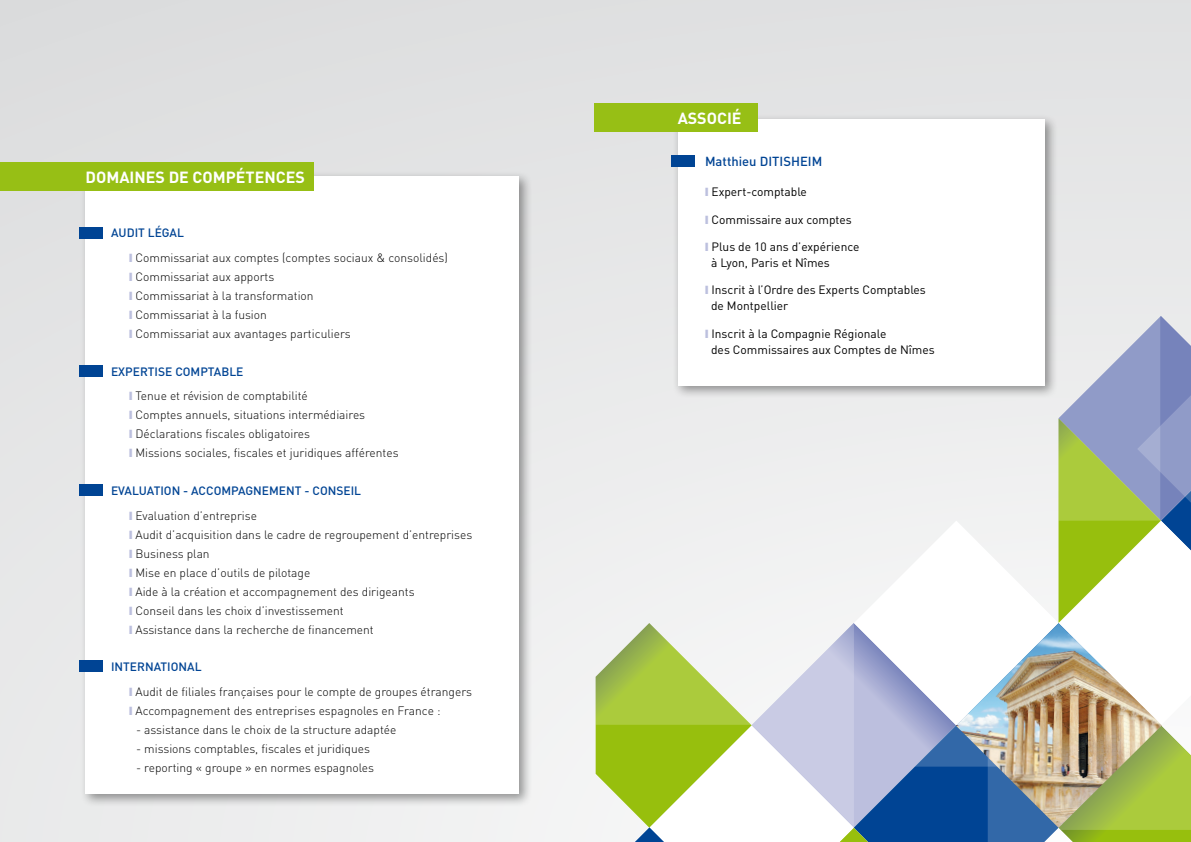
<style>
.page{position:relative;width:1191px;height:842px;background:#fff}
.page>*{position:absolute;margin:0;border:0;box-sizing:border-box;transform-origin:0 0}
.t1{font:700 16px "DIN";color:#fff}
.t2{font:500 13px "DIN";color:#004494}
.t3{font:300 12px/19px "DIN";color:#000}
.t4{font:12px/16px "DIN";color:#000}
.t5{font:500 12px "DIN";color:#004494}
</style>
<div class="page">
<div style="left:0;top:0;width:1191px;height:842px;background:linear-gradient(to right,#e2e3e2,#e7e8e9)"></div>
<svg style="left:890px;top:725px;width:24px;height:117px;background:#577db6"></svg>
<svg style="left:854px;top:521px;width:60px;height:204px;fill:#f2f3f3"></svg>
<svg style="left:595px;top:623px;width:295px;height:219px"></svg>
<div style="left:80px;top:171px;width:452px;height:636px;background:#000;opacity:.4"></div>
<div style="left:86px;top:176px;width:433px;height:618px;background:#fff"></div>
<div style="left:672px;top:114px;width:386px;height:285px;background:#000;opacity:.4"></div>
<div style="left:677px;top:119px;width:367px;height:267px;background:#fff"></div>
<div style="left:79px;top:227px;width:24px;height:11px;background:#004494"></div>
<div style="left:671px;top:155px;width:24px;height:12px;background:#004494"></div>
<div style="left:79px;top:365px;width:24px;height:11px;background:#004494"></div>
<div style="left:79px;top:485px;width:24px;height:11px;background:#004494"></div>
<div style="left:79px;top:660px;width:24px;height:12px;background:#004494"></div>
<div style="left:0;top:163px;width:314px;height:28px;background:#97bf15"></div>
<div style="left:594px;top:103px;width:164px;height:29px;background:#97bf15"></div>
<svg style="left:914px;top:316px;width:277px;height:526px"></svg>
<h1 class="t1" style="left:86px;top:167px;width:221px">DOMAINES DE COMPÉTENCES</h1>
<p class="t5" style="left:111px;top:225px;width:74px">AUDIT LÉGAL</p>
<p class="t3" style="left:135px;top:248px;width:314px">Commissariat aux comptes (comptes sociaux &amp; consolidés)<br>Commissariat aux apports<br>Commissariat à la transformation<br>Commissariat à la fusion<br>Commissariat aux avantages particuliers</p>
<p class="t5" style="left:111px;top:364px;width:134px">EXPERTISE COMPTABLE</p>
<p class="t3" style="left:135px;top:386px;width:265px">Tenue et révision de comptabilité<br>Comptes annuels, situations intermédiaires Déclarations fiscales obligatoires<br>Missions sociales, fiscales et juridiques afférentes</p>
<p class="t5" style="left:111px;top:483px;width:252px">EVALUATION - ACCOMPAGNEMENT - CONSEIL</p>
<p class="t3" style="left:135px;top:506px;width:338px">Evaluation d’entreprise<br>Audit d’acquisition dans le cadre de regroupement d’entreprises Business plan<br>Mise en place d’outils de pilotage<br>Aide à la création et accompagnement des dirigeants<br>Conseil dans les choix d’investissement<br>Assistance dans la recherche de financement</p>
<p class="t5" style="left:111px;top:659px;width:92px">INTERNATIONAL</p>
<p class="t3" style="left:135px;top:682px;width:338px">Audit de filiales françaises pour le compte de groupes étrangers<br>Accompagnement des entreprises espagnoles en France :</p>
<p class="t3" style="left:136px;top:720px;width:262px">- assistance dans le choix de la structure adaptée</p>
<p class="t3" style="left:136px;top:739px;width:235px">- missions comptables, fiscales et juridiques</p>
<p class="t3" style="left:136px;top:758px;width:239px">- reporting « groupe » en normes espagnoles</p>
<h1 class="t1" style="left:677px;top:108px;width:65px">ASSOCIÉ</h1>
<p class="t2" style="left:705px;top:153px;width:119px">MATTHIEU DITISHEIM</p>
<p class="t4" style="left:711px;top:184px;width:97px">Expert-comptable</p>
<p class="t4" style="left:711px;top:211px;width:142px">Commissaire aux comptes</p>
<p class="t4" style="left:711px;top:238px;width:150px">Plus de 10 ans d’expérience à Lyon, Paris et Nîmes</p>
<p class="t4" style="left:711px;top:282px;width:216px">Inscrit à l’Ordre des Experts Comptables de Montpellier</p>
<p class="t4" style="left:711px;top:325px;width:225px">Inscrit à la Compagnie Régionale<br>des Commissaires aux Comptes de Nîmes</p>
</div>
